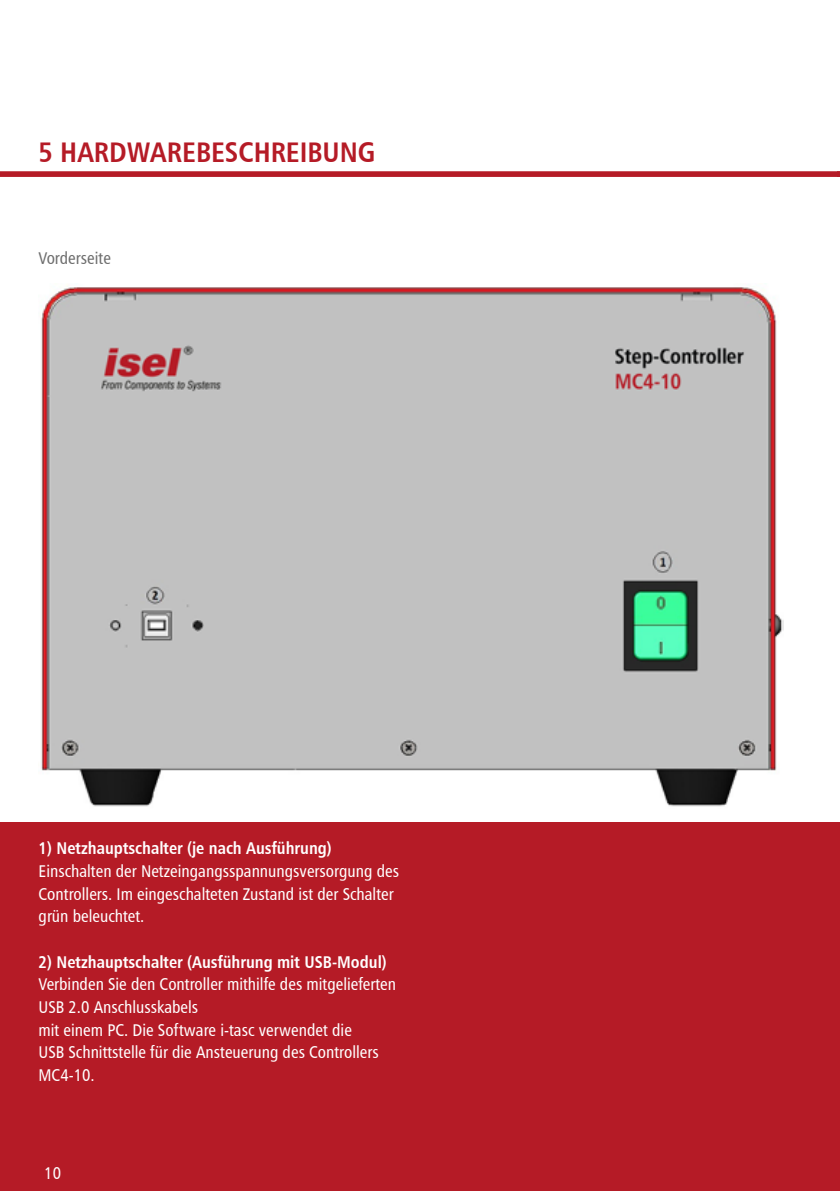
<style>
.page{position:relative;width:840px;height:1191px;background:#fff}
.page>*{position:absolute;margin:0;border:0;box-sizing:border-box;transform-origin:0 0}
.t1{font:28.4px "Humanist 777 BT Bold Condensed B";color:#b51b26}
.t2{font:17px/22.6px "Humanist 777 BT Roman Condensed B";color:#fff}
.t3{font:17px "Humanist 777 BT Bold Condensed B";color:#fff}
.t4{font:17px "Humanist 777 BT Roman Condensed B";color:#6e6e6e}
</style>
<div class="page">
<div style="left:0;top:822px;width:839px;height:369px;background:#b51b26"></div>
<div style="left:0;top:171px;width:839px;height:6px;background:#b51b26"></div>
<img style="left:41px;top:287px;width:741px;height:520px">
<h1 class="t1" style="left:39px;top:134px;width:338px">5 HARDWAREBESCHREIBUNG</h1>
<p class="t4" style="left:39px;top:248px;width:74px">Vorderseite</p>
<p class="t3" style="left:39px;top:837px;width:294px">1) Netzhauptschalter (je nach Ausführung)</p>
<p class="t2" style="left:39px;top:859px;width:362px">Einschalten der Netzeingangsspannungsversorgung des<br>Controllers. Im eingeschalteten Zustand ist der Schalter grün beleuchtet.</p>
<p class="t3" style="left:39px;top:951px;width:349px">2) Netzhauptschalter (Ausführung mit USB-Modul)</p>
<p class="t2" style="left:39px;top:973px;width:359px">Verbinden Sie den Controller mithilfe des mitgelieferten USB 2.0 Anschlusskabels<br>mit einem PC. Die Software i-tasc verwendet die<br>USB Schnittstelle für die Ansteuerung des Controllers MC4-10.</p>
<p class="t2" style="left:44px;top:1161px;width:18px">10</p>
</div>
